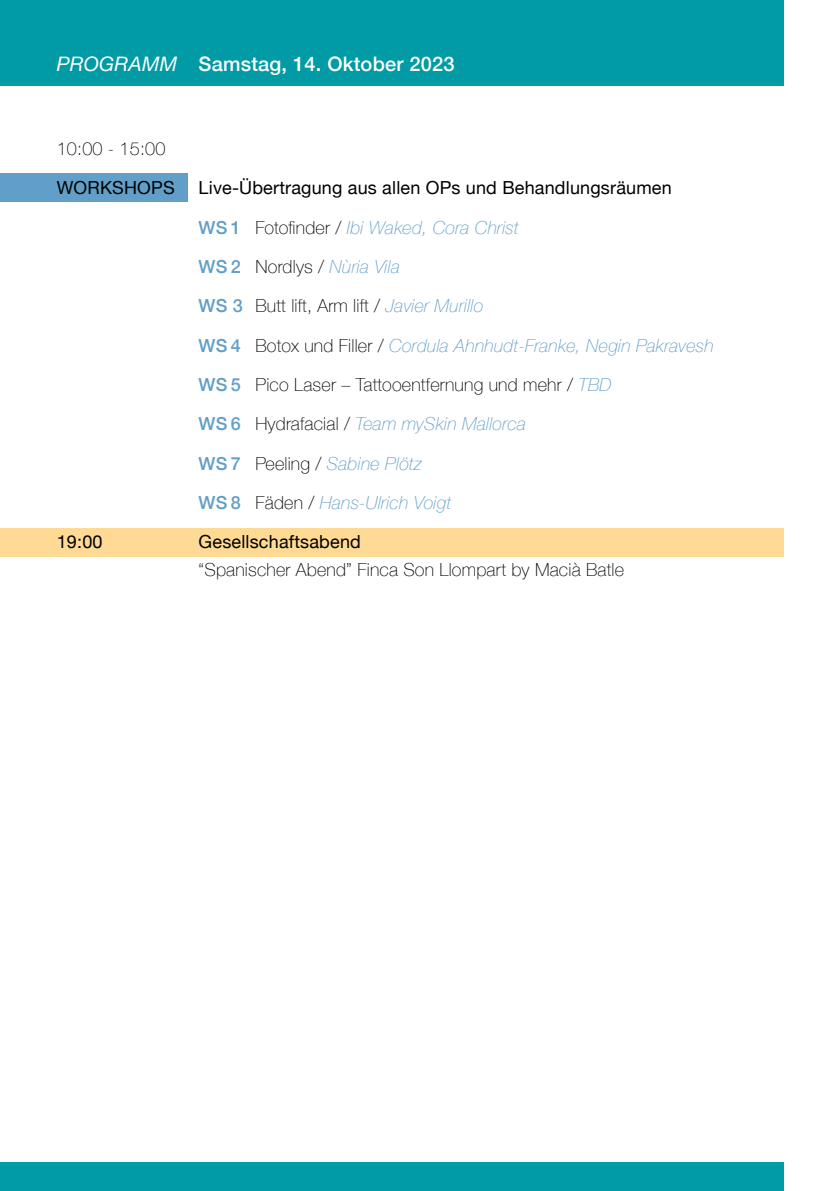
<style>
.page{position:relative;width:840px;height:1191px;background:#fff}
.page>*{position:absolute;margin:0;border:0;box-sizing:border-box;transform-origin:0 0}
.t1{font:500 20px "Helvetica Neue";letter-spacing:.01em;color:#fff}
.t2{font:italic 100 18px/39.4px "Helvetica Neue";letter-spacing:.01em;color:#619fc8}
.t3{font:100 18px "Helvetica Neue";letter-spacing:.01em;color:#000}
.t4{font:18px "Helvetica Neue";letter-spacing:.01em;color:#000}
.s1{font-weight:400;font-style:italic}
.s2{font-weight:400;font-style:normal;color:#000}
.s3{font-weight:500;font-style:normal}
.s4{font-style:normal;color:#000}
</style>
<div class="page">
<div style="left:0;top:528px;width:782px;height:28px;background:#feda94"></div>
<div style="left:0;top:0;width:782px;height:85px;background:#009ba4"></div>
<div style="left:0;top:1162px;width:782px;height:29px;background:#009ba4"></div>
<div style="left:0;top:173px;width:187px;height:29px;background:#619fc8"></div>
<p class="t1" style="left:57px;top:47px;width:399px"><span class="s1">PROGRAMM</span> Samstag, 14. Oktober 2023</p>
<p class="t3" style="left:57px;top:135px;width:110px">10:00 - 15:00</p>
<p class="t4" style="left:57px;top:175px;width:119px">WORKSHOPS</p>
<p class="t2" style="left:198px;top:167px;width:516px"><span class="s2">Live-Übertragung aus allen OPs und Behandlungsräumen<br></span><span class="s3">WS 1</span> <span class="s4">Fotofinder /</span> Ibi Waked, Cora Christ<br><span class="s3">WS 2</span> <span class="s4">Nordlys /</span> Nùria Vila<br><span class="s3">WS 3</span> <span class="s4">Butt lift, Arm lift /</span> Javier Murillo<br><span class="s3">WS 4</span> <span class="s4">Botox und Filler /</span> Cordula Ahnhudt-Franke, Negin Pakravesh <span class="s3">WS 5</span> <span class="s4">Pico Laser – Tattooentfernung und mehr /</span> TBD<br><span class="s3">WS 6</span> <span class="s4">Hydrafacial /</span> Team mySkin Mallorca<br><span class="s3">WS 7</span> <span class="s4">Peeling /</span> Sabine Plötz<br><span class="s3">WS 8</span> <span class="s4">Fäden /</span> Hans-Ulrich Voigt</p>
<p class="t4" style="left:57px;top:529px;width:47px">19:00</p>
<p class="t4" style="left:198px;top:529px;width:164px">Gesellschaftsabend</p>
<p class="t3" style="left:198px;top:556px;width:427px">“Spanischer Abend” Finca Son Llompart by Macià Batle</p>
</div>
